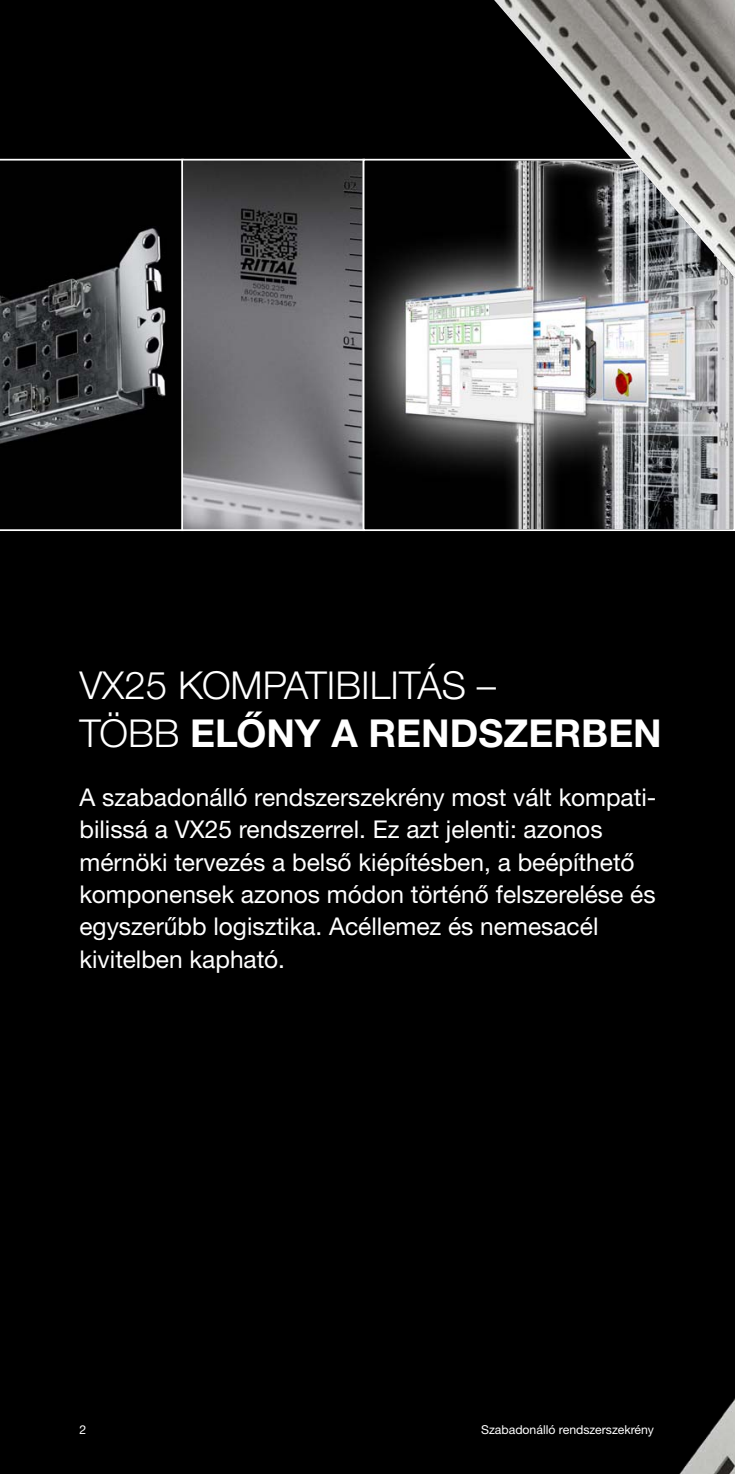
<style>
.page{position:relative;width:735px;height:1474px;background:#fff}
.page>*{position:absolute;margin:0;border:0;box-sizing:border-box;transform-origin:0 0}
.t1{font:300 38.5px/48.1px "Neue Helvetica For Rittal";color:#fff}
.t2{font:24.5px/32.4px "Neue Helvetica For Rittal";color:#fff}
.t3{font:12.25px "Neue Helvetica For Rittal";color:#fff}
.s1{font-weight:700}
</style>
<div class="page">
<div style="left:0;top:0;width:479px;height:1473px;background:#000"></div>
<svg style="left:0;top:158px;width:180px;height:374px;background:#232425"></svg>
<svg style="left:180px;top:158px;width:181px;height:374px;background:#6f6e72"></svg>
<svg style="left:361px;top:158px;width:118px;height:374px;background:#474847"></svg>
<img style="left:479px;top:0;width:255px;height:1473px">
<h1 class="t1" style="left:79px;top:666px;width:583px">VX25 KOMPATIBILITÁS –<br>TÖBB <span class="s1">ELŐNY A RENDSZERBEN</span></h1>
<p class="t2" style="left:79px;top:784px;width:578px">A szabadonálló rendszerszekrény most vált kompati&shy;bilissá a VX25 rendszerrel. Ez azt jelenti: azonos mérnöki tervezés a belső kiépítésben, a beépíthető komponensek azonos módon történő felszerelése és egyszerűbb logisztika. Acéllemez és nemesacél kivitelben kapható.</p>
<p class="t3" style="left:79px;top:1424px;width:8px">2</p>
<p class="t3" style="left:481px;top:1424px;width:174px">Szabadonálló rendszerszekrény</p>
</div>
